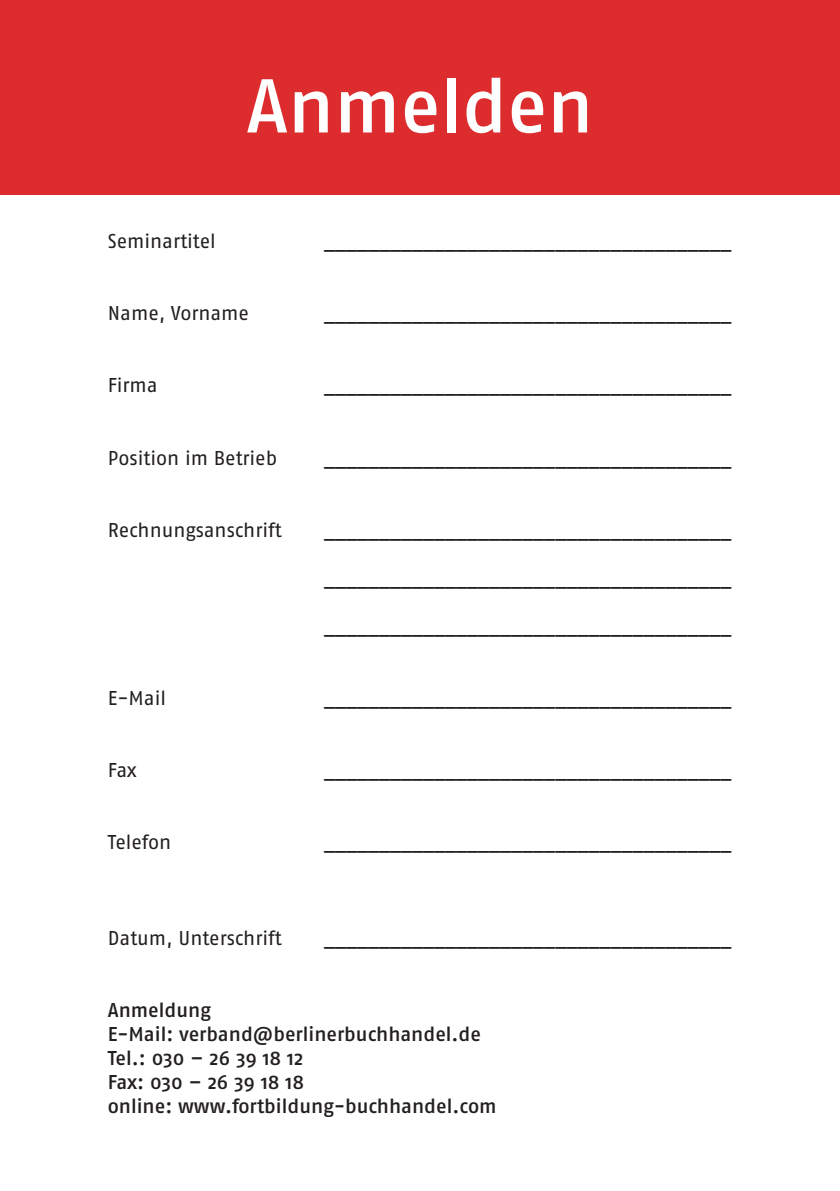
<style>
.page{position:relative;width:840px;height:1191px;background:#fff}
.page>*{position:absolute;margin:0;border:0;box-sizing:border-box;transform-origin:0 0}
.t1{font:500 76px "Fago Pro";color:#fff}
.t2{font:20px "Fago Pro";letter-spacing:-.005em;color:#231f20}
.t3{font:500 20px "Fago Pro";color:#231f20}
</style>
<div class="page">
<div style="left:0;top:0;width:839px;height:195px;background:#dd2c2e"></div>
<p class="t1" style="left:246px;top:60px;width:348px">Anmelden</p>
<p class="t2" style="left:108px;top:229px;width:109px">Seminartitel</p>
<p class="t2" style="left:324px;top:229px;width:408px">_____________________________________</p>
<p class="t2" style="left:108px;top:301px;width:143px">Name, Vorname</p>
<p class="t2" style="left:108px;top:373px;width:51px">Firma</p>
<p class="t2" style="left:108px;top:445px;width:171px">Position im Betrieb</p>
<p class="t2" style="left:108px;top:517px;width:175px">Rechnungsanschrift</p>
<p class="t2" style="left:108px;top:685px;width:60px">E-Mail</p>
<p class="t2" style="left:108px;top:757px;width:30px">Fax</p>
<p class="t2" style="left:108px;top:829px;width:65px">Telefon</p>
<p class="t2" style="left:108px;top:925px;width:175px">Datum, Unterschrift</p>
<p class="t2" style="left:324px;top:301px;width:408px">_____________________________________</p>
<p class="t2" style="left:324px;top:373px;width:408px">_____________________________________</p>
<p class="t2" style="left:324px;top:445px;width:408px">_____________________________________</p>
<p class="t2" style="left:324px;top:517px;width:408px">_____________________________________</p>
<p class="t2" style="left:324px;top:565px;width:408px">_____________________________________</p>
<p class="t2" style="left:324px;top:613px;width:408px">_____________________________________</p>
<p class="t2" style="left:324px;top:685px;width:408px">_____________________________________</p>
<p class="t2" style="left:324px;top:757px;width:408px">_____________________________________</p>
<p class="t2" style="left:324px;top:829px;width:408px">_____________________________________</p>
<p class="t2" style="left:324px;top:925px;width:408px">_____________________________________</p>
<p class="t3" style="left:108px;top:997px;width:105px">Anmeldung</p>
<p class="t3" style="left:108px;top:1021px;width:374px">E-Mail: verband@berlinerbuchhandel.de</p>
<p class="t3" style="left:108px;top:1045px;width:197px">Tel.: 030 – 26 39 18 12</p>
<p class="t3" style="left:108px;top:1069px;width:198px">Fax: 030 – 26 39 18 18</p>
<p class="t3" style="left:108px;top:1093px;width:390px">online: www.fortbildung-buchhandel.com</p>
</div>
